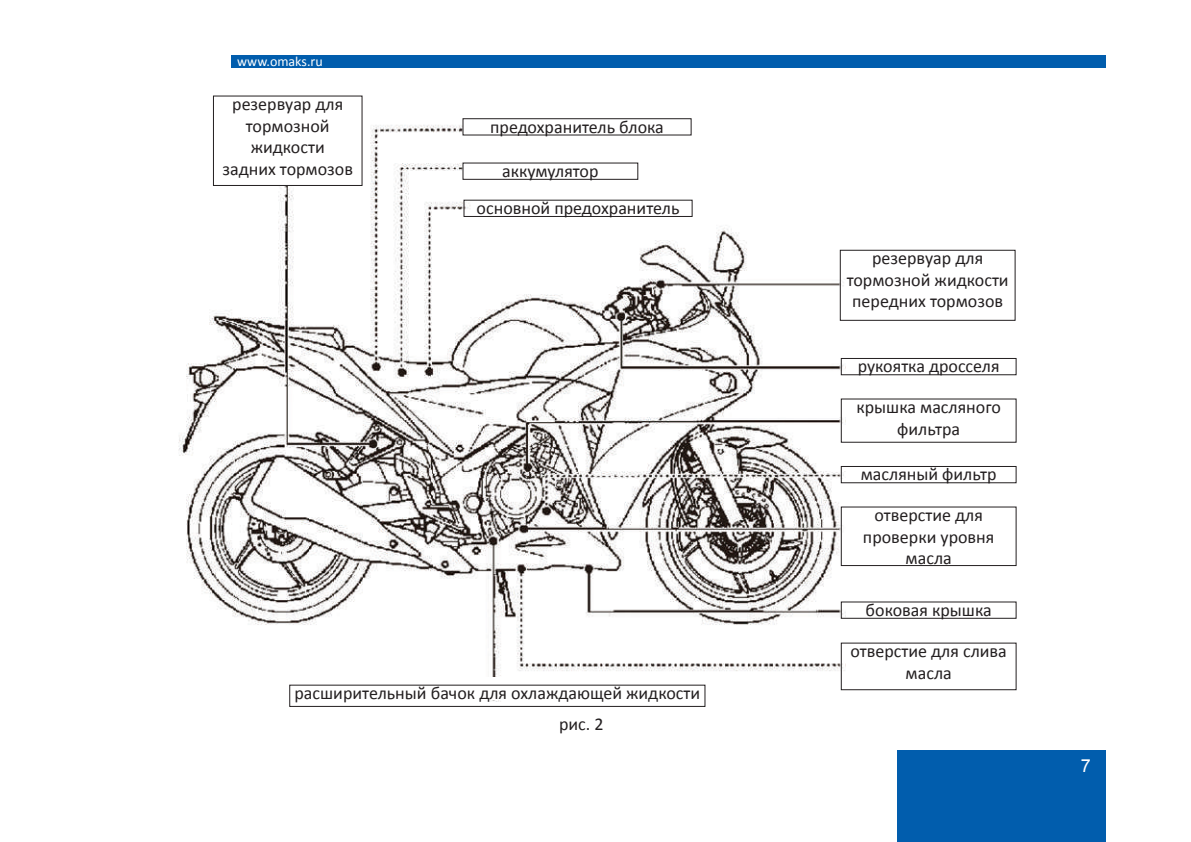
<style>
.page{position:relative;width:1191px;height:842px;background:#fff}
.page>*{position:absolute;margin:0;border:0;box-sizing:border-box;transform-origin:0 0}
.t1{font:18px/21.6px "Calibri";color:#231f20;text-align:center}
.t2{font:18px "Arial";color:#fff}
.t3{font:14px "Calibri";color:#fff}
</style>
<div class="page">
<img style="left:178px;top:118px;width:667px;height:584px">
<div style="left:231px;top:55px;width:875px;height:13px;background:#015dad"></div>
<div style="left:897px;top:750px;width:209px;height:92px;background:#015dad"></div>
<div style="left:840px;top:643px;width:176px;height:47px;border:1px solid #231f20"></div>
<div style="left:840px;top:601px;width:176px;height:18px;border:1px solid #231f20"></div>
<div style="left:840px;top:506px;width:176px;height:60px;border:1px solid #231f20"></div>
<div style="left:840px;top:466px;width:176px;height:17px;border:1px solid #231f20"></div>
<div style="left:840px;top:398px;width:176px;height:45px;border:1px solid #231f20"></div>
<div style="left:840px;top:358px;width:176px;height:17px;border:1px solid #231f20"></div>
<div style="left:839px;top:250px;width:176px;height:71px;border:1px solid #231f20"></div>
<div style="left:463px;top:200px;width:229px;height:17px;border:1px solid #231f20"></div>
<div style="left:462px;top:118px;width:229px;height:17px;border:1px solid #231f20"></div>
<div style="left:462px;top:163px;width:176px;height:17px;border:1px solid #231f20"></div>
<div style="left:270px;top:115px;width:37px;height:71px;background:#fff"></div>
<div style="left:213px;top:96px;width:149px;height:90px;border:1px solid #231f20"></div>
<div style="left:484px;top:677px;width:18px;height:23px;background:#fff"></div>
<div style="left:289px;top:685px;width:416px;height:22px;border:1px solid #231f20"></div>
<p class="t3" style="left:237px;top:53px;width:87px">www.omaks.ru</p>
<p class="t1" style="left:222px;top:92px;width:132px">резервуар для тормозной жидкости задних тормозов</p>
<p class="t1" style="left:490px;top:115px;width:175px">предохранитель блока</p>
<p class="t1" style="left:502px;top:159px;width:98px">аккумулятор</p>
<p class="t1" style="left:476px;top:197px;width:204px">основной предохранитель</p>
<p class="t1" style="left:294px;top:681px;width:407px">расширительный бачок для охлаждающей жидкости</p>
<p class="t1" style="left:559px;top:712px;width:46px">рис. 2</p>
<p class="t1" style="left:846px;top:247px;width:163px">резервуар для тормозной жидкости передних тормозов</p>
<p class="t1" style="left:857px;top:355px;width:143px">рукоятка дросселя</p>
<p class="t1" style="left:856px;top:395px;width:146px">крышка масляного фильтра</p>
<p class="t1" style="left:860px;top:463px;width:137px">масляный фильтр</p>
<p class="t1" style="left:863px;top:503px;width:133px">отверстие для проверки уровня масла</p>
<p class="t1" style="left:865px;top:598px;width:128px">боковая крышка</p>
<p class="t1" style="left:850px;top:639px;width:158px">отверстие для слива масла</p>
<p class="t2" style="left:1080px;top:754px;width:12px">7</p>
</div>
